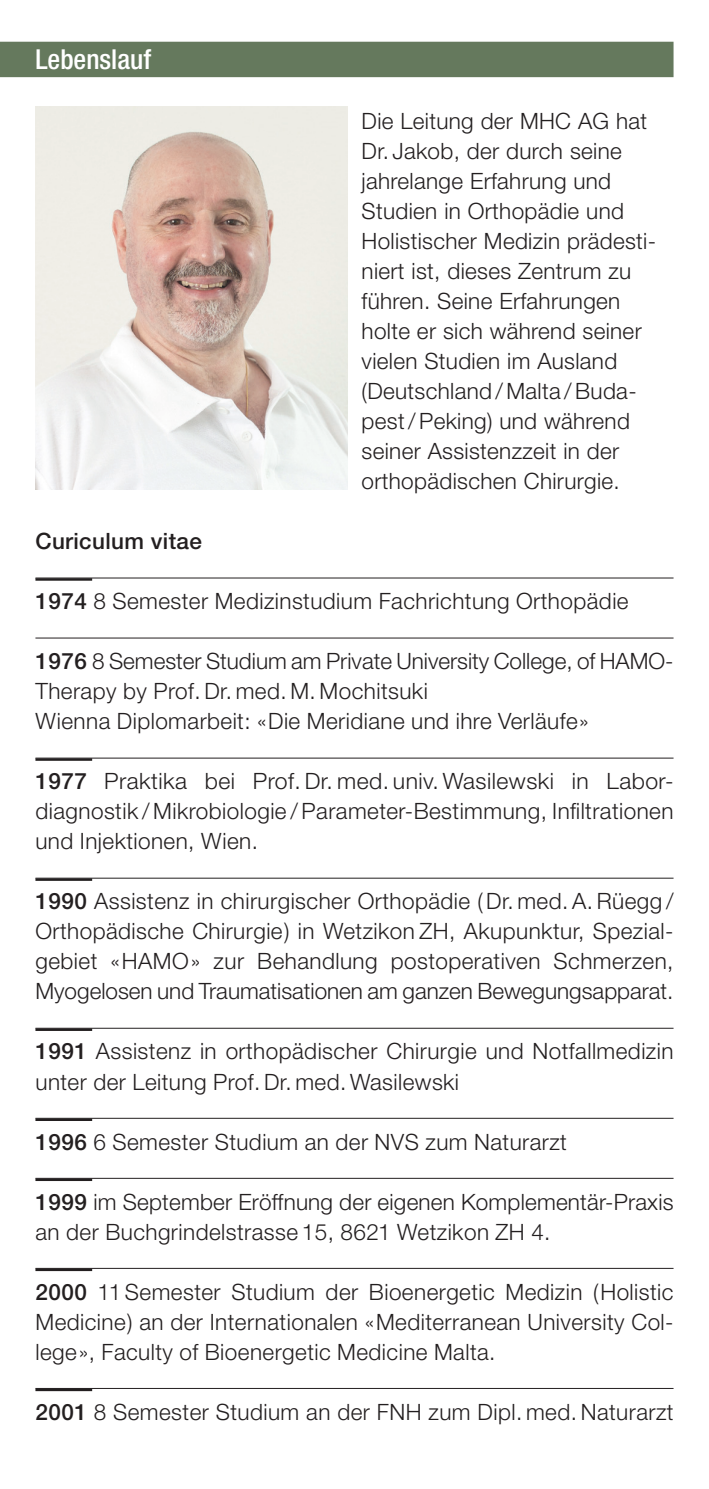
<style>
.page{position:relative;width:709px;height:1489px;background:#fff}
.page>*{position:absolute;margin:0;border:0;box-sizing:border-box;transform-origin:0 0}
.t1{font:500 condensed 27.5px "Helvetica Neue";color:#fff}
.t2{font:300 22.5px/30px "Helvetica Neue";letter-spacing:.02em;color:#231f20}
.t3{font:500 22.5px "Helvetica Neue";letter-spacing:.015em;color:#231f20}
.s1{font-weight:500}
</style>
<div class="page">
<div style="left:0;top:42px;width:673px;height:35px;background:#65795d"></div>
<hr style="left:35px;top:577px;width:638px;height:1px;background:#231f20">
<hr style="left:35px;top:578px;width:57px;height:2px;background:#231f20">
<hr style="left:35px;top:637px;width:638px;height:1px;background:#231f20">
<hr style="left:35px;top:757px;width:638px;height:1px;background:#231f20">
<hr style="left:35px;top:758px;width:57px;height:2px;background:#231f20">
<hr style="left:35px;top:877px;width:638px;height:1px;background:#231f20">
<hr style="left:35px;top:878px;width:57px;height:2px;background:#231f20">
<hr style="left:35px;top:1027px;width:638px;height:1px;background:#231f20">
<hr style="left:35px;top:1028px;width:57px;height:2px;background:#231f20">
<hr style="left:35px;top:1117px;width:638px;height:1px;background:#231f20">
<hr style="left:35px;top:1118px;width:57px;height:2px;background:#231f20">
<hr style="left:35px;top:1177px;width:638px;height:1px;background:#231f20">
<hr style="left:35px;top:1178px;width:57px;height:2px;background:#231f20">
<hr style="left:35px;top:1267px;width:638px;height:1px;background:#231f20">
<hr style="left:35px;top:1268px;width:57px;height:2px;background:#231f20">
<hr style="left:35px;top:1387px;width:638px;height:1px;background:#231f20">
<hr style="left:35px;top:1388px;width:57px;height:2px;background:#231f20">
<img style="left:35px;top:106px;width:312px;height:383px">
<p class="t1" style="left:35px;top:43px;width:117px">Lebenslauf</p>
<p class="t3" style="left:35px;top:527px;width:168px">Curiculum vitae</p>
<p class="t2" style="left:361px;top:106px;width:296px">Die Leitung der MHC AG hat<br>Dr. Jakob, der durch seine jahrelange Erfahrung und<br>Studien in Orthopädie und<br>Holistischer Medizin prädesti&shy;niert ist, dieses Zentrum zu führen. Seine Erfahrungen holte er sich während seiner vielen Studien im Ausland (Deutschland / Malta /Buda&shy;pest/Peking) und während seiner Assistenzzeit in der orthopädischen Chirurgie.</p>
<p class="t2" style="left:35px;top:585px;width:594px"><span class="s1">1974</span> 8 Semester Medizinstudium Fachrichtung Orthopädie</p>
<p class="t2" style="left:35px;top:645px;width:639px"><span class="s1">1976</span> 8 Semester Studium am Private University College, of HAMO-<br>Therapy by Prof.Dr. med. M. Mochitsuki<br>Wienna Diplomarbeit: «Die Meridiane und ihre Verläufe»</p>
<p class="t2" style="left:35px;top:766px;width:639px"><span class="s1">1977</span> Praktika bei Prof.Dr. med. univ. Wasilewski in Labor&shy;diagnostik / Mikrobiologie / Parameter-Bestimmung, Infiltrationen und Injektionen, Wien.</p>
<p class="t2" style="left:35px;top:885px;width:639px;text-align:justify"><span class="s1">1990</span> Assistenz in chirurgischer Orthopädie ( Dr. med. A.Rüegg / Orthopädische Chirurgie) in Wetzikon ZH, Akupunktur, Spezial&shy;gebiet «HAMO» zur Behandlung postoperativen Schmerzen, Myogelosen und Traumatisationen am ganzen Bewegungsapparat.</p>
<p class="t2" style="left:35px;top:1035px;width:639px"><span class="s1">1991</span> Assistenz in orthopädischer Chirurgie und Notfallmedizin unter der Leitung Prof.Dr. med. Wasilewski</p>
<p class="t2" style="left:35px;top:1125px;width:533px"><span class="s1">1996</span> 6 Semester Studium an der NVS zum Naturarzt</p>
<p class="t2" style="left:35px;top:1185px;width:639px"><span class="s1">1999</span> im September Eröffnung der eigenen Komplementär-Praxis an der Buchgrindelstrasse 15, 8621 Wetzikon ZH 4.</p>
<p class="t2" style="left:35px;top:1275px;width:639px;text-align:justify"><span class="s1">2000</span> 11 Semester Studium der Bioenergetic Medizin (Holistic Medicine) an der Internationalen «Mediterranean University Col&shy;lege», Faculty of Bioenergetic Medicine Malta.</p>
<p class="t2" style="left:35px;top:1395px;width:639px"><span class="s1">2001</span> 8 Semester Studium an der FNH zum Dipl. med. Naturarzt</p>
</div>
